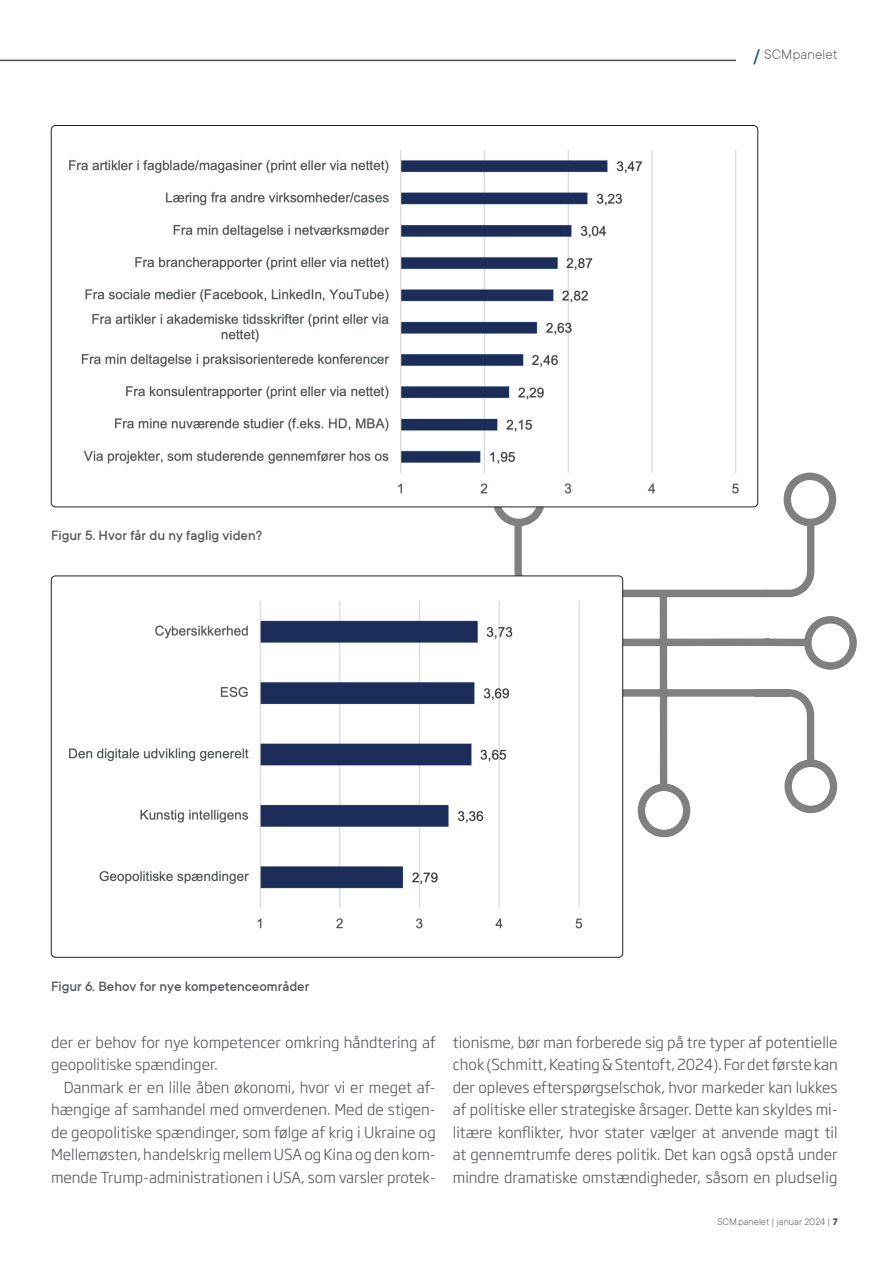
<style>
.page{position:relative;width:893px;height:1263px;background:#fff}
.page>*{position:absolute;margin:0;border:0;box-sizing:border-box;transform-origin:0 0}
.t1{font:300 15px/22.5px "Soho Gothic Pro";color:#515458;text-align:justify}
.t2{font:500 15px "TT Commons";color:#515458}
.t3{font:300 15px "TT Commons";letter-spacing:.01em;color:#515458}
.t4{font:300 10.5px "TT Commons";color:#515458}
.s1{font-weight:500;font-size:18.75px;color:#0a4d8b}
.s2{font-weight:700}
</style>
<div class="page">
<svg style="left:472px;top:472px;width:385px;height:365px"></svg>
<hr style="left:0;top:60px;width:838px;height:1px;background:#515458">
<div style="left:736px;top:46px;width:102px;height:19px;background:#fff"></div>
<img style="left:69px;top:150px;width:689px;height:357px">
<div style="left:51px;top:576px;width:572px;height:381px;background:#fff;border-radius:4px"></div>
<img style="left:69px;top:601px;width:514px;height:328px">
<p class="t3" style="left:753px;top:46px;width:86px"><span class="s1">/</span> SCMpanelet</p>
<p class="t2" style="left:51px;top:527px;width:213px">Figur 5. Hvor får du ny faglig viden?</p>
<p class="t2" style="left:51px;top:978px;width:260px">Figur 6. Behov for nye kompetenceområder</p>
<p class="t1" style="left:51px;top:1030px;width:386px">der er behov for nye kompetencer omkring håndtering af geopolitiske spændinger.</p>
<p class="t1" style="left:51px;top:1075px;width:386px;text-indent:13px">Danmark er en lille åben økonomi, hvor vi er meget af&shy;hængige af samhandel med omverdenen. Med de stigen&shy;de geopolitiske spændinger, som følge af krig i Ukraine og Mellemøsten, handelskrig mellem USA og Kina og den kom&shy;mende Trump-administrationen i USA, som varsler protek-</p>
<p class="t1" style="left:453px;top:1030px;width:386px">tionisme, bør man forberede sig på tre typer af potentielle chok (Schmitt, Keating &amp; Stentoft, 2024). For det første kan der opleves efterspørgselschok, hvor markeder kan lukkes af politiske eller strategiske årsager. Dette kan skyldes mi&shy;litære konflikter, hvor stater vælger at anvende magt til at gennemtrumfe deres politik. Det kan også opstå under mindre dramatiske omstændigheder, såsom en pludselig</p>
<p class="t4" style="left:717px;top:1216px;width:122px">SCM.panelet | januar 2024 | <span class="s2">7</span></p>
</div>
